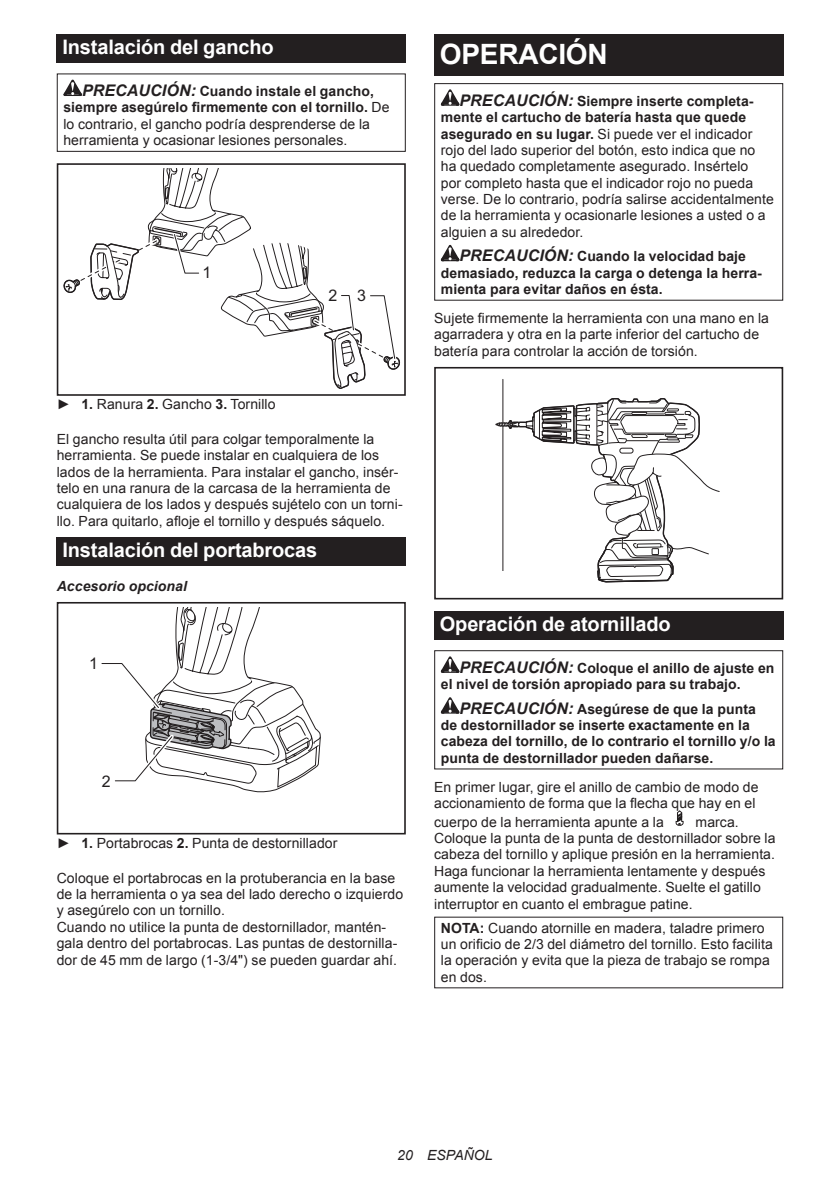
<style>
.page{position:relative;width:840px;height:1191px;background:#fff}
.page>*{position:absolute;margin:0;border:0;box-sizing:border-box;transform-origin:0 0}
.t1{font:700 28px "Arial";letter-spacing:-.01em;color:#fff}
.t2{font:700 20px "Arial";letter-spacing:-.01em;color:#fff}
.t3{font:16px "Arial";color:#231f20}
.t4{font:14px/16.4px "Arial";letter-spacing:.005em;color:#231f20}
.t5{font:700 14px/16.4px "Arial";letter-spacing:.005em;color:#231f20}
.t6{font:italic 700 14px "Arial";letter-spacing:.005em;color:#231f20}
.t7{font:italic 14px "Arial";letter-spacing:.005em;color:#231f20}
.s1{font-weight:700;font-style:italic;font-size:16px}
.s2{font-weight:700}
.s3{font-style:italic;font-size:16px}
</style>
<div class="page">
<div style="left:57px;top:34px;width:348px;height:29px;background:#231f20"></div>
<svg style="left:63px;top:80px;width:19px;height:16px"></svg>
<div style="left:57px;top:73px;width:348px;height:79px;border:1px solid #231f20"></div>
<div style="left:57px;top:163px;width:348px;height:233px;border:2px solid #231f20"></div>
<svg style="left:63px;top:169px;width:337px;height:220px"></svg>
<div style="left:57px;top:537px;width:348px;height:28px;background:#231f20"></div>
<div style="left:57px;top:602px;width:348px;height:232px;border:2px solid #231f20"></div>
<svg style="left:101px;top:607px;width:220px;height:185px"></svg>
<div style="left:434px;top:34px;width:348px;height:41px;background:#231f20"></div>
<svg style="left:440px;top:89px;width:19px;height:17px"></svg>
<svg style="left:440px;top:245px;width:19px;height:16px"></svg>
<div style="left:434px;top:83px;width:348px;height:218px;border:1px solid #231f20"></div>
<hr style="left:502px;top:379px;width:1px;height:199px;background:#231f20">
<svg style="left:495px;top:398px;width:225px;height:185px"></svg>
<div style="left:434px;top:571px;width:73px;height:28px;background:#fff"></div>
<div style="left:434px;top:367px;width:348px;height:232px;border:2px solid #231f20"></div>
<div style="left:434px;top:611px;width:348px;height:28px;background:#231f20"></div>
<svg style="left:440px;top:656px;width:19px;height:17px"></svg>
<svg style="left:440px;top:697px;width:19px;height:16px"></svg>
<div style="left:434px;top:650px;width:348px;height:119px;border:1px solid #231f20"></div>
<svg style="left:675px;top:810px;width:8px;height:16px"></svg>
<h2 class="t2" style="left:62px;top:34px;width:213px">Instalación del gancho</h2>
<p class="t4" style="left:63px;top:83px;width:327px;text-indent:19px"><span class="s1">PRECAUCIÓN:</span> <span class="s2">Cuando instale el gancho, siempre asegúrelo firmemente con el tornillo.</span> De lo contrario, el gancho podría desprenderse de la herramienta y ocasionar lesiones personales.</p>
<p class="t3" style="left:202px;top:262px;width:10px">1</p>
<p class="t3" style="left:328px;top:285px;width:39px">2 3</p>
<p class="t4" style="left:57px;top:396px;width:220px">► <span class="s2">1.</span> Ranura <span class="s2">2.</span> Gancho <span class="s2">3.</span> Tornillo</p>
<p class="t4" style="left:57px;top:431px;width:347px">El gancho resulta útil para colgar temporalmente la herramienta. Se puede instalar en cualquiera de los lados de la herramienta. Para instalar el gancho, insér&shy;telo en una ranura de la carcasa de la herramienta de cualquiera de los lados y después sujételo con un torni&shy;llo. Para quitarlo, afloje el tornillo y después sáquelo.</p>
<h2 class="t2" style="left:62px;top:537px;width:256px">Instalación del portabrocas</h2>
<p class="t6" style="left:57px;top:576px;width:132px">Accesorio opcional</p>
<p class="t3" style="left:89px;top:653px;width:10px">1</p>
<p class="t3" style="left:102px;top:771px;width:10px">2</p>
<p class="t4" style="left:57px;top:835px;width:282px">► <span class="s2">1.</span> Portabrocas <span class="s2">2.</span> Punta de destornillador</p>
<p class="t4" style="left:57px;top:869px;width:348px">Coloque el portabrocas en la protuberancia en la base de la herramienta o ya sea del lado derecho o izquierdo y asegúrelo con un tornillo.<br>Cuando no utilice la punta de destornillador, mantén&shy;gala dentro del portabrocas. Las puntas de destornilla&shy;dor de 45 mm de largo (1-3/4") se pueden guardar ahí.</p>
<h1 class="t1" style="left:439px;top:35px;width:169px">OPERACIÓN</h1>
<p class="t4" style="left:440px;top:93px;width:334px;text-indent:19px"><span class="s1">PRECAUCIÓN:</span> <span class="s2">Siempre inserte completa&shy;mente el cartucho de batería hasta que quede asegurado en su lugar.</span> Si puede ver el indicador rojo del lado superior del botón, esto indica que no ha quedado completamente asegurado. Insértelo<br>por completo hasta que el indicador rojo no pueda verse. De lo contrario, podría salirse accidentalmente de la herramienta y ocasionarle lesiones a usted o a alguien a su alrededor.</p>
<p class="t5" style="left:440px;top:248px;width:322px;text-indent:19px"><span class="s3">PRECAUCIÓN:</span> Cuando la velocidad baje demasiado, reduzca la carga o detenga la herra&shy;mienta para evitar daños en ésta.</p>
<p class="t4" style="left:434px;top:310px;width:336px">Sujete firmemente la herramienta con una mano en la agarradera y otra en la parte inferior del cartucho de batería para controlar la acción de torsión.</p>
<h2 class="t2" style="left:439px;top:610px;width:232px">Operación de atornillado</h2>
<p class="t5" style="left:440px;top:660px;width:335px;text-indent:19px"><span class="s3">PRECAUCIÓN:</span> Coloque el anillo de ajuste en el nivel de torsión apropiado para su trabajo.</p>
<p class="t5" style="left:440px;top:701px;width:336px;text-indent:19px"><span class="s3">PRECAUCIÓN:</span> Asegúrese de que la punta de destornillador se inserte exactamente en la cabeza del tornillo, de lo contrario el tornillo y/o la punta de destornillador pueden dañarse.</p>
<p class="t4" style="left:434px;top:778px;width:326px">En primer lugar, gire el anillo de cambio de modo de accionamiento de forma que la flecha que hay en el</p>
<p class="t4" style="left:434px;top:813px;width:231px">cuerpo de la herramienta apunte a la</p>
<p class="t4" style="left:434px;top:813px;width:343px;text-indent:261px">marca.<br>Coloque la punta de la punta de destornillador sobre la cabeza del tornillo y aplique presión en la herramienta.<br>Haga funcionar la herramienta lentamente y después aumente la velocidad gradualmente. Suelte el gatillo interruptor en cuanto el embrague patine.</p>
<p class="t4" style="left:440px;top:919px;width:333px"><span class="s2">NOTA:</span> Cuando atornille en madera, taladre primero un orificio de 2/3 del diámetro del tornillo. Esto facilita la operación y evita que la pieza de trabajo se rompa en dos.</p>
<p class="t7" style="left:397px;top:1146px;width:97px">20 ESPAÑOL</p>
</div>
